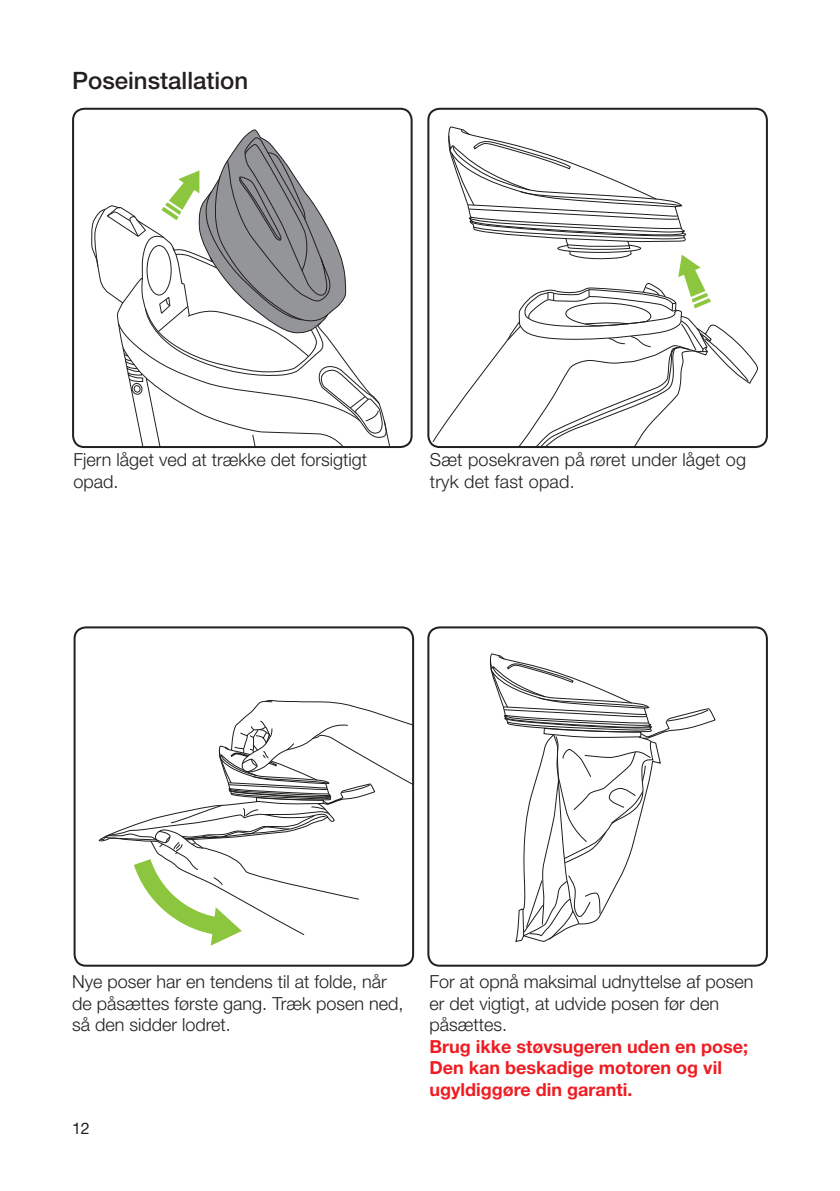
<style>
.page{position:relative;width:840px;height:1191px;background:#fff}
.page>*{position:absolute;margin:0;border:0;box-sizing:border-box;transform-origin:0 0}
.t1{font:500 24px "Helvetica Neue LT Std";color:#231f20}
.t2{font:300 18px/21.6px "Helvetica Neue LT Std";color:#231f20}
.t3{font:700 18px/21.6px "Helvetica Neue LT Std";color:#ee1d23}
.t4{font:16px "Helvetica Neue LT Std";color:#231f20}
</style>
<div class="page">
<div style="left:73px;top:626px;width:341px;height:340px;border:2px solid #231f20;border-radius:11px"></div>
<div style="left:427px;top:626px;width:340px;height:340px;border:2px solid #231f20;border-radius:11px"></div>
<div style="left:427px;top:108px;width:340px;height:340px;border:2px solid #231f20;border-radius:11px"></div>
<div style="left:72px;top:108px;width:340px;height:340px;border:2px solid #231f20;border-radius:11px"></div>
<svg style="left:91px;top:129px;width:319px;height:318px"></svg>
<svg style="left:94px;top:129px;width:294px;height:318px"></svg>
<svg style="left:431px;top:126px;width:326px;height:321px"></svg>
<svg style="left:489px;top:653px;width:226px;height:289px"></svg>
<svg style="left:98px;top:699px;width:315px;height:247px"></svg>
<h1 class="t1" style="left:72px;top:66px;width:178px">Poseinstallation</h1>
<p class="t2" style="left:73px;top:448px;width:295px">Fjern låget ved at trække det forsigtigt opad.</p>
<p class="t2" style="left:429px;top:448px;width:317px">Sæt posekraven på røret under låget og tryk det fast opad.</p>
<p class="t2" style="left:72px;top:970px;width:333px">Nye poser har en tendens til at folde, når de påsættes første gang. Træk posen ned, så den sidder lodret.</p>
<p class="t2" style="left:429px;top:970px;width:325px">For at opnå maksimal udnyttelse af posen er det vigtigt, at udvide posen før den påsættes.</p>
<p class="t3" style="left:429px;top:1035px;width:320px">Brug ikke støvsugeren uden en pose;<br>Den kan beskadige motoren og vil ugyldiggøre din garanti.</p>
<p class="t4" style="left:72px;top:1119px;width:19px">12</p>
</div>
